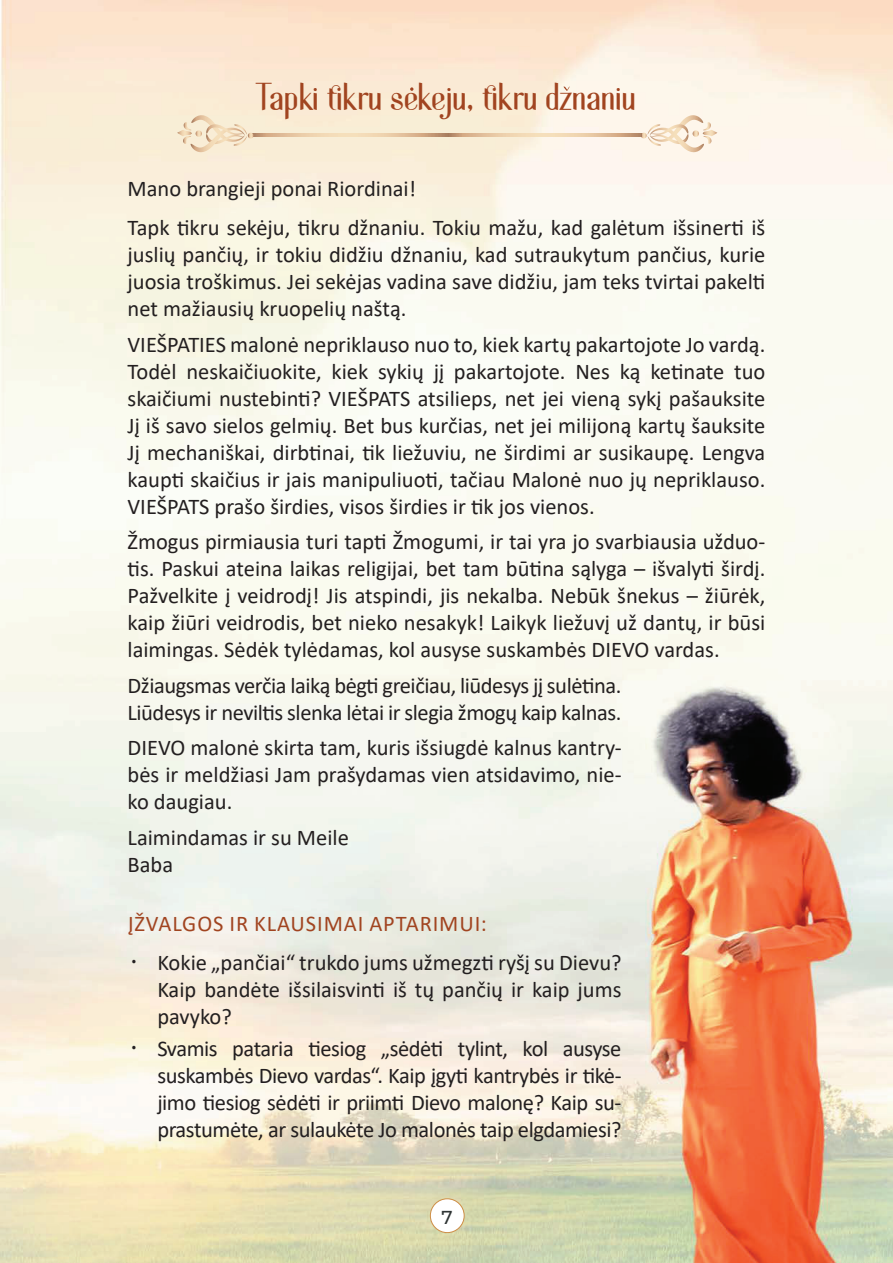
<style>
.page{position:relative;width:893px;height:1263px;background:#fff}
.page>*{position:absolute;margin:0;border:0;box-sizing:border-box;transform-origin:0 0}
.t1{font:37.5px "Bentalista";letter-spacing:-.03em;color:#a14420}
.t2{font:22.5px/27px "Calibri";color:#231f20;text-align:justify}
.t3{font:22.5px/27px "Calibri";letter-spacing:-.02em;color:#231f20}
.t4{font:22.5px "Calibri";letter-spacing:.04em;color:#a14420}
.t5{font:500 18.75px "Montserrat";color:#2e3434}
</style>
<div class="page">
<img style="left:0;top:0;width:893px;height:1263px">
<div style="left:430px;top:1199px;width:34px;height:33px;background:#fff;border-radius:50%"></div>
<div style="left:430px;top:1198px;width:34px;height:35px;border:1px solid #ce8d45;border-radius:50%"></div>
<svg style="left:447px;top:134px;width:194px;height:3px"></svg>
<svg style="left:254px;top:134px;width:193px;height:3px"></svg>
<svg style="left:177px;top:115px;width:77px;height:37px;background:#f3e2c7"></svg>
<svg style="left:641px;top:115px;width:76px;height:37px;background:#f7e8d7"></svg>
<svg style="left:410px;top:87px;width:3px;height:4px"></svg>
<svg style="left:563px;top:87px;width:7px;height:4px"></svg>
<svg style="left:132px;top:960px;width:3px;height:4px"></svg>
<h1 class="t1" style="left:256px;top:73px;width:383px">Tapki tikru sekeju, tikru dznaniu</h1>
<p class="t2" style="left:128px;top:168px;width:639px;line-height:39px">Mano brangieji ponai Riordinai!<br>Tapk tikru sekėju, tikru džnaniu. Tokiu mažu, kad galėtum išsinerti iš</p>
<p class="t2" style="left:128px;top:240px;width:639px">juslių pančių, ir tokiu didžiu džnaniu, kad sutraukytum pančius, kurie juosia troškimus. Jei sekėjas vadina save didžiu, jam teks tvirtai pakelti net mažiausių kruopelių naštą.</p>
<p class="t2" style="left:128px;top:330px;width:639px">VIEŠPATIES malonė nepriklauso nuo to, kiek kartų pakartojote Jo vardą.<br>Todėl neskaičiuokite, kiek sykių jį pakartojote. Nes ką ketinate tuo skaičiumi nustebinti? VIEŠPATS atsilieps, net jei vieną sykį pašauksite Jį iš savo sielos gelmių. Bet bus kurčias, net jei milijoną kartų šauksite Jį mechaniškai, dirbtinai, tik liežuviu, ne širdimi ar susikaupę. Lengva kaupti skaičius ir jais manipuliuoti, tačiau Malonė nuo jų nepriklauso.<br>VIEŠPATS prašo širdies, visos širdies ir tik jos vienos.</p>
<p class="t2" style="left:128px;top:527px;width:639px">Žmogus pirmiausia turi tapti Žmogumi, ir tai yra jo svarbiausia užduo&shy;tis. Paskui ateina laikas religijai, bet tam būtina sąlyga – išvalyti širdį.<br>Pažvelkite į veidrodį! Jis atspindi, jis nekalba. Nebūk šnekus – žiūrėk, kaip žiūri veidrodis, bet nieko nesakyk! Laikyk liežuvį už dantų, ir būsi laimingas. Sėdėk tylėdamas, kol ausyse suskambės DIEVO vardas.</p>
<p class="t3" style="left:128px;top:671px;width:495px">Džiaugsmas verčia laiką bėgti greičiau, liūdesys jį sulėtina.<br>Liūdesys ir neviltis slenka lėtai ir slegia žmogų kaip kalnas.</p>
<p class="t2" style="left:128px;top:733px;width:495px">DIEVO malonė skirta tam, kuris išsiugdė kalnus kantry&shy;bės ir meldžiasi Jam prašydamas vien atsidavimo, nie&shy;ko daugiau.</p>
<p class="t2" style="left:128px;top:823px;width:223px">Laimindamas ir su Meile<br>Baba</p>
<p class="t4" style="left:128px;top:908px;width:360px">ĮŽVALGOS IR KLAUSIMAI APTARIMUI:</p>
<p class="t2" style="left:157px;top:949px;width:466px">Kokie „pančiai“ trukdo jums užmegzti ryšį su Dievu?<br>Kaip bandėte išsilaisvinti iš tų pančių ir kaip jums pavyko?</p>
<p class="t2" style="left:157px;top:1034px;width:466px">Svamis pataria tiesiog „sėdėti tylint, kol ausyse suskambės Dievo vardas“. Kaip įgyti kantrybės ir tikė&shy;jimo tiesiog sėdėti ir priimti Dievo malonę? Kaip su&shy;prastumėte, ar sulaukėte Jo malonės taip elgdamiesi?</p>
<p class="t5" style="left:442px;top:1204px;width:13px">7</p>
</div>
